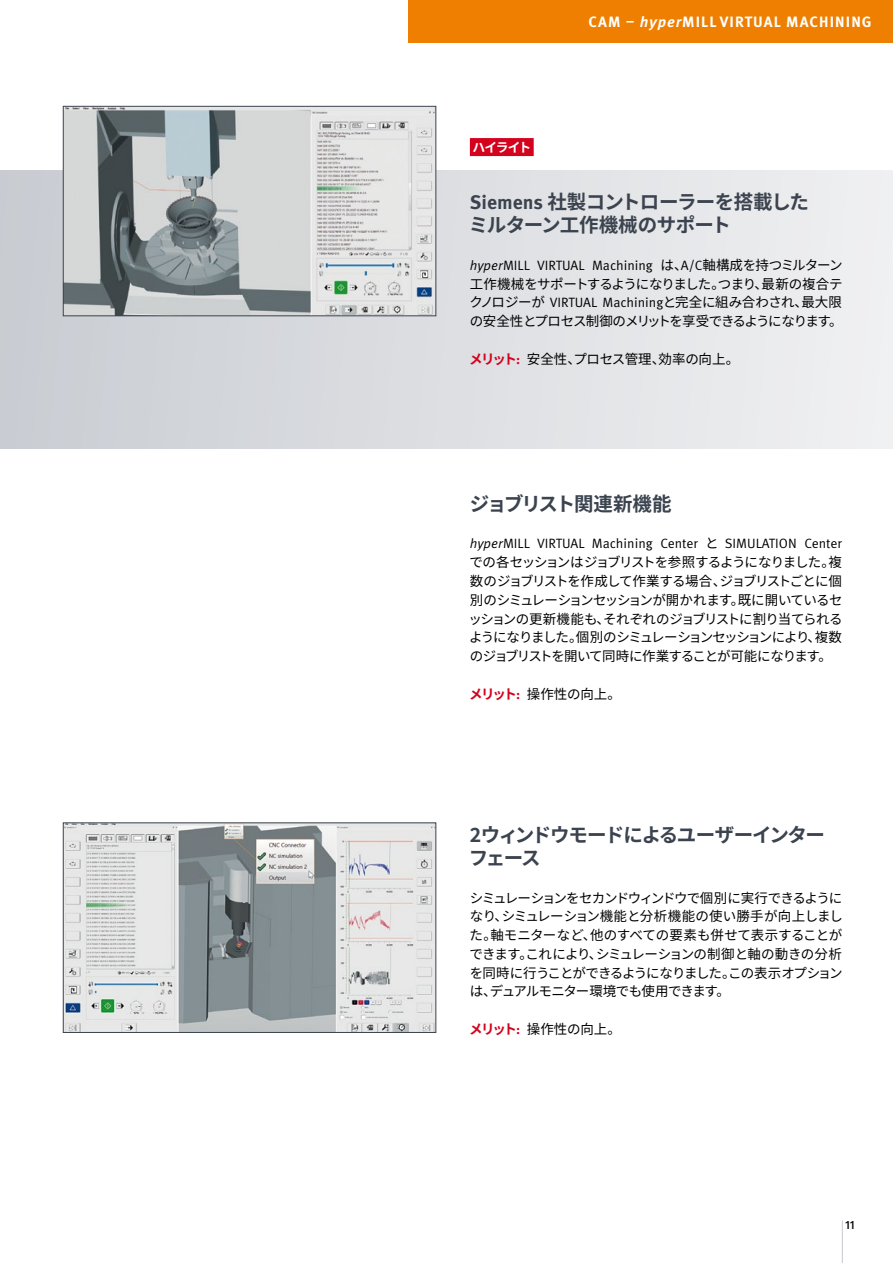
<style>
.page{position:relative;width:893px;height:1263px;background:#fff}
.page>*{position:absolute;margin:0;border:0;box-sizing:border-box;transform-origin:0 0}
.t1{font:700 19.5px/23.4px "Noto Sans CJ Kjp";letter-spacing:-.05em;color:#3b434f}
.t2{font:700 19.5px/23.4px "Noto Sans CJ Kjp";letter-spacing:-.07em;color:#3b434f}
.t3{font:700 19.5px "Noto Sans CJ Kjp";letter-spacing:-.08em;color:#3b434f}
.t4{font:700 15px "Meta Pro";letter-spacing:.07em;color:#fff}
.t5{font:13.5px/18.8px "Noto Sans CJ Kjp";letter-spacing:-.05em;color:#000;text-align:justify}
.t6{font:13.5px "Meta Pro";color:#000}
.t7{font:13.5px "Noto Sans CJ Kjp";letter-spacing:-.015em;color:#000}
.t8{font:700 12.75px "Noto Sans CJ Kjp";letter-spacing:-.09em;color:#fff}
.t9{font:500 12px "Meta Pro";color:#000}
.s1{font-style:italic}
.s2{font-family:"Meta Pro"}
.s3{font-family:"Noto Sans CJ Kjp"}
.s4{font-weight:700;color:#d4021d}
.s5{font-family:"Meta Pro";font-weight:700;color:#d4021d}
</style>
<div class="page">
<div style="left:408px;top:0;width:485px;height:43px;background:#ee7f00"></div>
<hr style="left:842px;top:1220px;width:1px;height:43px;background:#c5c9d0">
<div style="left:0;top:170px;width:893px;height:279px;background:linear-gradient(to right,#c8ccd2,#f0f0f2)"></div>
<img style="left:65px;top:108px;width:369px;height:206px">
<div style="left:63px;top:106px;width:373px;height:210px;border:1px solid #3b434f"></div>
<img style="left:65px;top:824px;width:369px;height:207px">
<div style="left:63px;top:822px;width:373px;height:211px;border:1px solid #3b434f"></div>
<div style="left:470px;top:138px;width:64px;height:18px;background:#d4021d"></div>
<p class="t8" style="left:473px;top:140px;width:60px">ハイライト</p>
<p class="t4" style="left:589px;top:12px;width:285px">CAM – <span class="s1">hyper</span>MILL VIRTUAL MACHINING</p>
<h1 class="t1" style="left:469px;top:191px;width:341px"><span class="s2">Siemens</span> 社製コントローラーを搭載したミルターン工作機械のサポート</h1>
<p class="t6" style="left:470px;top:257px;width:374px"><span class="s1">hyper</span>MILL VIRTUAL Machining <span class="s3">は、</span>A/C<span class="s3">軸構成を持つミルターン</span></p>
<p class="t5" style="left:469px;top:275px;width:375px">工作機械をサポートするようになりました。つまり、最新の複合テクノロジーが <span class="s2">VIRTUAL Machining</span>と完全に組み合わされ、最大限の安全性とプロセス制御のメリットを享受できるようになります。</p>
<p class="t7" style="left:469px;top:351px;width:272px"><span class="s4">メリット</span><span class="s5">:</span> 安全性、プロセス管理、効率の向上。</p>
<h1 class="t3" style="left:470px;top:493px;width:203px">ジョブリスト関連新機能</h1>
<p class="t6" style="left:470px;top:536px;width:374px"><span class="s1">hyper</span>MILL VIRTUAL Machining Center <span class="s3">と</span> SIMULATION Center</p>
<p class="t5" style="left:468px;top:553px;width:376px">での各セッションはジョブリストを参照するようになりました。複数のジョブリストを作成して作業する場合、ジョブリストごとに個別のシミュレーションセッションが開かれます。既に開いているセッションの更新機能も、それぞれのジョブリストに割り当てられるようになりました。個別のシミュレーションセッションにより、複数のジョブリストを開いて同時に作業することが可能になります。</p>
<p class="t5" style="left:469px;top:684px;width:154px"><span class="s4">メリット</span><span class="s5">:</span> 操作性の向上。</p>
<h1 class="t2" style="left:469px;top:823px;width:358px">2ウィンドウモードによるユーザーインターフェース</h1>
<p class="t5" style="left:469px;top:888px;width:375px">シミュレーションをセカンドウィンドウで個別に実行できるようになり、シミュレーション機能と分析機能の使い勝手が向上しました。軸モニターなど、他のすべての要素も併せて表示することができます。これにより、シミュレーションの制御と軸の動きの分析を同時に行うことができるようになりました。この表示オプションは、デュアルモニター環境でも使用できます。</p>
<p class="t5" style="left:469px;top:1020px;width:154px"><span class="s4">メリット</span><span class="s5">:</span> 操作性の向上。</p>
<p class="t9" style="left:845px;top:1217px;width:11px">11</p>
</div>
